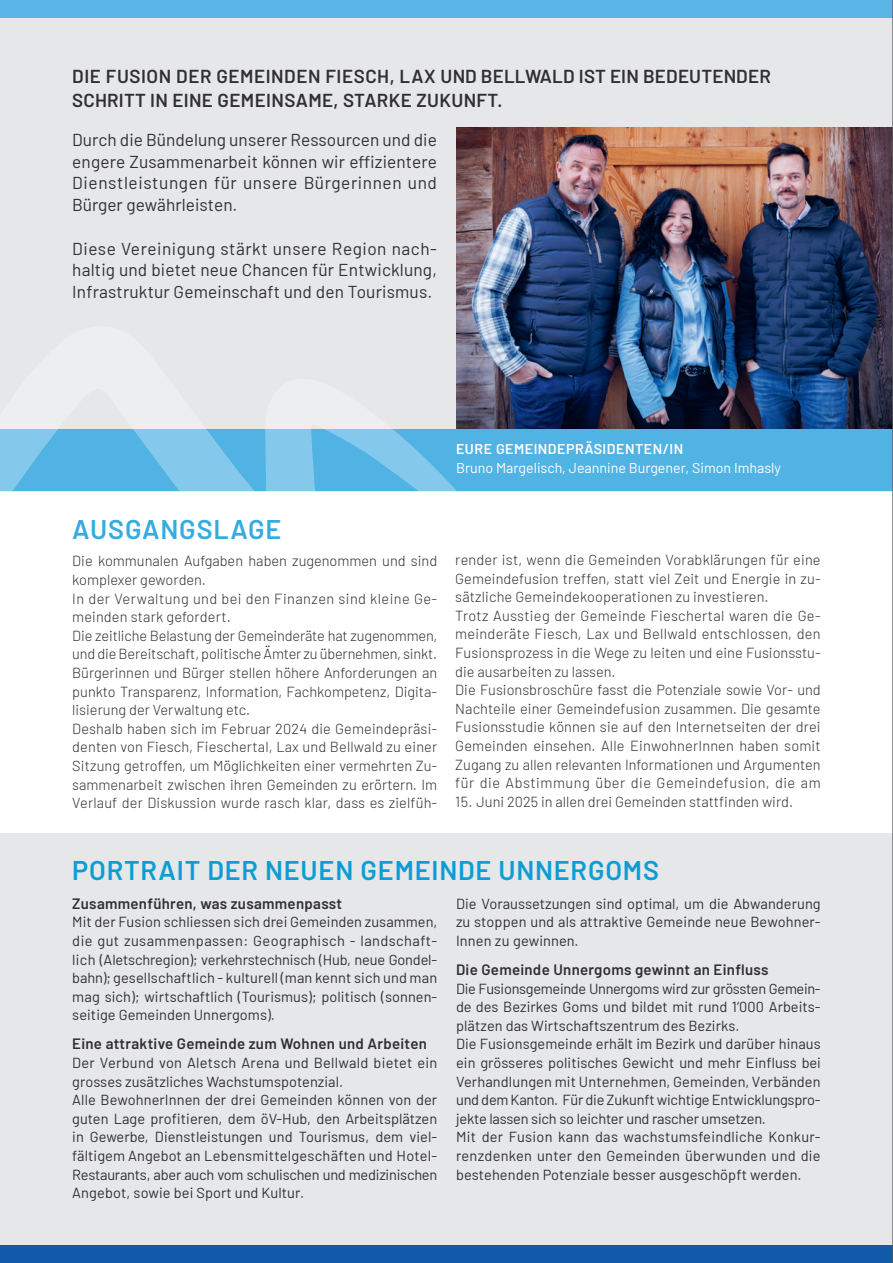
<style>
.page{position:relative;width:893px;height:1263px;background:#fff}
.page>*{position:absolute;margin:0;border:0;box-sizing:border-box;transform-origin:0 0}
.t1{font:600 27px "Barlow";letter-spacing:.03em;color:#0c9dd4}
.t2{font:600 27px "Barlow";letter-spacing:.03em;color:#34abe1}
.t3{font:600 18.75px/24px "Barlow";letter-spacing:.02em;color:#312f30}
.t4{font:17.25px/21.8px "Barlow";letter-spacing:.01em;color:#312f30;text-align:justify}
.t5{font:600 15px "Barlow";letter-spacing:.02em;color:#312f30}
.t6{font:14.55px/18.6px "Barlow";letter-spacing:.005em;color:#312f30;text-align:justify}
.t7{font:300 14.55px/18.6px "Barlow";color:#312f30}
.t8{font:14.25px "Barlow";color:#fff}
.t9{font:600 14.25px "Barlow";letter-spacing:.035em;color:#fff}
</style>
<div class="page">
<div style="left:0;top:833px;width:893px;height:413px;background:#e6e7e9"></div>
<div style="left:0;top:17px;width:893px;height:474px;background:#e6e7e9"></div>
<img style="left:456px;top:128px;width:436px;height:301px">
<div style="left:0;top:0;width:893px;height:17px;background:#58b5e6"></div>
<div style="left:0;top:429px;width:893px;height:62px;background:#51b2e4"></div>
<div style="left:0;top:1246px;width:893px;height:17px;background:#1359a9"></div>
<hr style="left:892px;top:0;width:1px;height:1263px;background:#5c5c5f">
<svg style="left:0;top:324px;width:490px;height:167px"></svg>
<p class="t3" style="left:72px;top:63px;width:700px">DIE FUSION DER GEMEINDEN FIESCH, LAX UND BELLWALD IST EIN BEDEUTENDER<br>SCHRITT IN EINE GEMEINSAME, STARKE ZUKUNFT.</p>
<p class="t4" style="left:72px;top:128px;width:366px">Durch die Bündelung unserer Ressourcen und die engere Zusammenarbeit können wir effizientere Dienstleistungen für unsere Bürgerinnen und Bürger gewährleisten.</p>
<p class="t4" style="left:72px;top:237px;width:366px">Diese Vereinigung stärkt unsere Region nach&shy;haltig und bietet neue Chancen für Entwicklung, Infrastruktur Gemeinschaft und den Tourismus.</p>
<h1 class="t2" style="left:72px;top:512px;width:211px">AUSGANGSLAGE</h1>
<p class="t7" style="left:72px;top:551px;width:366px">Die kommunalen Aufgaben haben zugenommen und sind komplexer geworden.<br>In der Verwaltung und bei den Finanzen sind kleine Ge&shy;meinden stark gefordert.<br>Die zeitliche Belastung der Gemeinderäte hat zugenommen, und die Bereitschaft, politische Ämter zu übernehmen, sinkt.<br>Bürgerinnen und Bürger stellen höhere Anforderungen an punkto Transparenz, Information, Fachkompetenz, Digita&shy;lisierung der Verwaltung etc.<br>Deshalb haben sich im Februar 2024 die Gemeindepräsi&shy;denten von Fiesch, Fieschertal, Lax und Bellwald zu einer Sitzung getroffen, um Möglichkeiten einer vermehrten Zu&shy;sammenarbeit zwischen ihren Gemeinden zu erörtern. Im Verlauf der Diskussion wurde rasch klar, dass es zielfüh-</p>
<p class="t9" style="left:456px;top:439px;width:229px">EURE GEMEINDEPRÄSIDENTEN/IN</p>
<p class="t8" style="left:456px;top:459px;width:327px">Bruno Margelisch, Jeannine Burgener, Simon Imhasly</p>
<p class="t7" style="left:455px;top:550px;width:367px">render ist, wenn die Gemeinden Vorabklärungen für eine Gemeindefusion treffen, statt viel Zeit und Energie in zu&shy;sätzliche Gemeindekooperationen zu investieren.<br>Trotz Ausstieg der Gemeinde Fieschertal waren die Ge&shy;meinderäte Fiesch, Lax und Bellwald entschlossen, den Fusionsprozess in die Wege zu leiten und eine Fusionsstu&shy;die ausarbeiten zu lassen.<br>Die Fusionsbroschüre fasst die Potenziale sowie Vor- und Nachteile einer Gemeindefusion zusammen. Die gesamte Fusionsstudie können sie auf den Internetseiten der drei Gemeinden einsehen. Alle EinwohnerInnen haben somit Zugang zu allen relevanten Informationen und Argumenten für die Abstimmung über die Gemeindefusion, die am</p>
<p class="t7" style="left:455px;top:792px;width:339px">15. Juni 2025 in allen drei Gemeinden stattfinden wird.</p>
<h1 class="t1" style="left:72px;top:853px;width:588px">PORTRAIT DER NEUEN GEMEINDE UNNERGOMS</h1>
<p class="t5" style="left:72px;top:894px;width:271px">Zusammenführen, was zusammenpasst</p>
<p class="t6" style="left:72px;top:912px;width:366px">Mit der Fusion schliessen sich drei Gemeinden zusammen, die gut zusammenpassen: Geographisch - landschaft&shy;lich (Aletschregion); verkehrstechnisch (Hub, neue Gondel&shy;bahn); gesellschaftlich - kulturell (man kennt sich und man mag sich); wirtschaftlich (Tourismus); politisch (sonnen&shy;seitige Gemeinden Unnergoms).</p>
<p class="t5" style="left:72px;top:1034px;width:356px">Eine attraktive Gemeinde zum Wohnen und Arbeiten</p>
<p class="t6" style="left:72px;top:1053px;width:366px;text-align:left">Der Verbund von Aletsch Arena und Bellwald bietet ein grosses zusätzliches Wachstumspotenzial.<br>Alle BewohnerInnen der drei Gemeinden können von der guten Lage profitieren, dem öV-Hub, den Arbeitsplätzen in Gewerbe, Dienstleistungen und Tourismus, dem viel&shy;fältigem Angebot an Lebensmittelgeschäften und Hotel-Restaurants, aber auch vom schulischen und medizinischen Angebot, sowie bei Sport und Kultur.</p>
<p class="t6" style="left:456px;top:893px;width:366px">Die Voraussetzungen sind optimal, um die Abwanderung zu stoppen und als attraktive Gemeinde neue Bewohner-Innen zu gewinnen.</p>
<p class="t5" style="left:456px;top:960px;width:314px">Die Gemeinde Unnergoms gewinnt an Einfluss</p>
<p class="t6" style="left:456px;top:978px;width:366px;text-align:left">Die Fusionsgemeinde Unnergoms wird zur grössten Gemein&shy;de des Bezirkes Goms und bildet mit rund 1‘000 Arbeits&shy;plätzen das Wirtschaftszentrum des Bezirks.<br>Die Fusionsgemeinde erhält im Bezirk und darüber hinaus ein grösseres politisches Gewicht und mehr Einfluss bei Verhandlungen mit Unternehmen, Gemeinden, Verbänden und dem Kanton. Für die Zukunft wichtige Entwicklungspro&shy;jekte lassen sich so leichter und rascher umsetzen.<br>Mit der Fusion kann das wachstumsfeindliche Konkur&shy;renzdenken unter den Gemeinden überwunden und die bestehenden Potenziale besser ausgeschöpft werden.</p>
</div>
